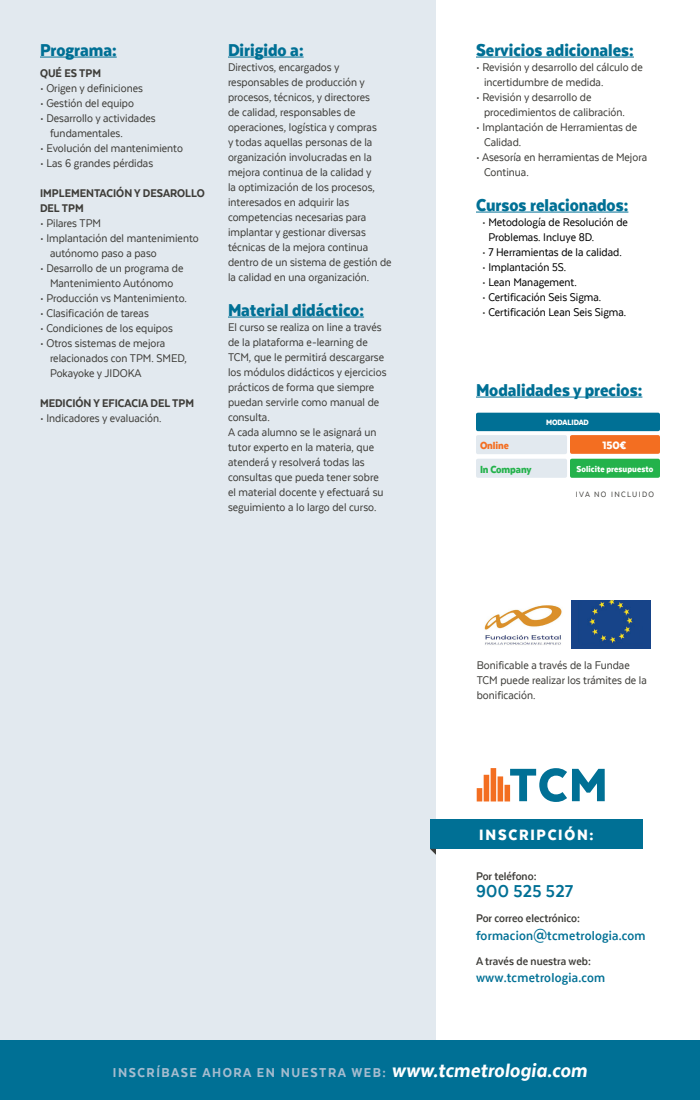
<style>
.page{position:relative;width:700px;height:1100px;background:#fff}
.page>*{position:absolute;margin:0;border:0;box-sizing:border-box;transform-origin:0 0}
.t1{font:900 20px "Texta Narrow";color:#007095}
.t2{font:700 20px "Texta Narrow";letter-spacing:.015em;color:#007095}
.t3{font:900 17.5px "Texta Narrow";letter-spacing:.1em;color:#fff}
.t4{font:800 15px "Texta Narrow";letter-spacing:.1em;color:#a5bccf}
.t5{font:700 15px "Texta Narrow";letter-spacing:.015em;color:#007095}
.t6{font:13px/15px "Texta Narrow";color:#3e3d39}
.t7{font:13px/15px "Texta Narrow";color:#000}
.t8{font:800 13px/15px "Texta Narrow";color:#3e3d39}
.t9{font:700 13px "Texta Narrow";color:#3e3d39}
.t10{font:900 12.5px "Texta Narrow";color:#fff}
.t11{font:900 12px "Texta Narrow";letter-spacing:-.01em;color:#23b24b}
.t12{font:900 12px "Texta Narrow";letter-spacing:-.01em;color:#f36e21}
.t13{font:900 10px "Texta Narrow";letter-spacing:.005em;color:#fff}
.t14{font:9px "Texta Narrow";letter-spacing:.15em;color:#3e3d39}
.t15{font:900 9px "Texta Narrow";letter-spacing:-.01em;color:#fff}
.s1{color:#3e3d39}
.s2{font-style:italic;font-size:22.5px;color:#fff}
</style>
<div class="page">
<div style="left:0;top:0;width:436px;height:1100px;background:#e2e9ef"></div>
<div style="left:0;top:1040px;width:700px;height:60px;background:#007095"></div>
<hr style="left:40px;top:57px;width:77px;height:1px;background:#007095">
<hr style="left:228px;top:57px;width:76px;height:1px;background:#007095">
<hr style="left:228px;top:317px;width:136px;height:1px;background:#007095">
<hr style="left:476px;top:57px;width:158px;height:1px;background:#007095">
<hr style="left:476px;top:212px;width:152px;height:1px;background:#007095">
<hr style="left:476px;top:397px;width:166px;height:1px;background:#007095">
<div style="left:430px;top:819px;width:213px;height:30px;background:#007095"></div>
<svg style="left:430px;top:849px;width:6px;height:6px"></svg>
<svg style="left:477px;top:768px;width:128px;height:34px"></svg>
<img style="left:571px;top:600px;width:80px;height:49px">
<img style="left:484px;top:605px;width:78px;height:40px">
<div style="left:570px;top:435px;width:90px;height:19px;background:#f36e21;border-radius:2px"></div>
<div style="left:476px;top:435px;width:91px;height:19px;background:#e2e9ef;border-radius:2px"></div>
<div style="left:570px;top:459px;width:90px;height:19px;background:#23b24b;border-radius:2px"></div>
<div style="left:476px;top:459px;width:91px;height:19px;background:#e2e9ef;border-radius:2px"></div>
<div style="left:476px;top:413px;width:184px;height:18px;background:#007095;border-radius:2px"></div>
<p class="t1" style="left:40px;top:39px;width:78px">Programa:</p>
<p class="t8" style="left:40px;top:65px;width:63px">QUÉ ES TPM</p>
<p class="t6" style="left:40px;top:80px;width:105px">• Origen y definiciones</p>
<p class="t6" style="left:40px;top:95px;width:95px">• Gestión del equipo</p>
<p class="t6" style="left:50px;top:110px;width:107px;text-indent:-10px">• Desarrollo y actividades fundamentales.</p>
<p class="t6" style="left:40px;top:140px;width:145px">• Evolución del mantenimiento</p>
<p class="t6" style="left:40px;top:155px;width:115px">• Las 6 grandes pérdidas</p>
<p class="t8" style="left:40px;top:185px;width:166px">IMPLEMENTACIÓN Y DESAROLLO<br>DEL TPM</p>
<p class="t6" style="left:40px;top:215px;width:63px">• Pilares TPM</p>
<p class="t6" style="left:50px;top:230px;width:150px;text-indent:-10px">• Implantación del mantenimiento autónomo paso a paso</p>
<p class="t6" style="left:40px;top:260px;width:145px;text-align:center">• Desarrollo de un programa de<br>Mantenimiento Autónomo</p>
<p class="t6" style="left:40px;top:290px;width:148px">• Producción vs Mantenimiento.</p>
<p class="t6" style="left:40px;top:305px;width:110px">• Clasificación de tareas</p>
<p class="t6" style="left:40px;top:320px;width:134px">• Condiciones de los equipos</p>
<p class="t6" style="left:50px;top:335px;width:139px;text-indent:-10px">• Otros sistemas de mejora relacionados con TPM. SMED,<br>Pokayoke y JIDOKA</p>
<p class="t8" style="left:40px;top:395px;width:156px">MEDICIÓN Y EFICACIA DEL TPM</p>
<p class="t6" style="left:40px;top:410px;width:123px">• Indicadores y evaluación.</p>
<p class="t1" style="left:228px;top:39px;width:77px">Dirigido a:</p>
<p class="t6" style="left:228px;top:59px;width:165px">Directivos, encargados y responsables de producción y procesos, técnicos, y directores<br>de calidad, responsables de operaciones, logística y compras<br>y todas aquellas personas de la organización involucradas en la mejora continua de la calidad y<br>la optimización de los procesos, interesados en adquirir las competencias necesarias para implantar y gestionar diversas técnicas de la mejora continua dentro de un sistema de gestión de la calidad en una organización.</p>
<p class="t1" style="left:228px;top:299px;width:138px">Material didáctico:</p>
<p class="t6" style="left:228px;top:319px;width:160px">El curso se realiza on line a través de la plataforma e-learning de<br>TCM, que le permitirá descargarse los módulos didácticos y ejercicios prácticos de forma que siempre puedan servirle como manual de consulta.</p>
<p class="t6" style="left:228px;top:424px;width:157px">A cada alumno se le asignará un tutor experto en la materia, que atenderá y resolverá todas las consultas que pueda tener sobre el material docente y efectuará su seguimiento a lo largo del curso.</p>
<p class="t1" style="left:476px;top:39px;width:159px">Servicios adicionales:</p>
<p class="t6" style="left:484px;top:59px;width:160px;text-indent:-8px">• Revisión y desarrollo del cálculo de incertidumbre de medida.</p>
<p class="t6" style="left:484px;top:89px;width:143px;text-indent:-8px">• Revisión y desarrollo de procedimientos de calibración.</p>
<p class="t6" style="left:484px;top:119px;width:155px;text-indent:-8px">• Implantación de Herramientas de<br>Calidad.</p>
<p class="t6" style="left:484px;top:149px;width:165px;text-indent:-8px">• Asesoría en herramientas de Mejora<br>Continua.</p>
<p class="t1" style="left:476px;top:194px;width:154px">Cursos relacionados:</p>
<p class="t7" style="left:488px;top:214px;width:141px;text-indent:-6px"><span class="s1">•</span> Metodología de Resolución de<br>Problemas. Incluye 8D.</p>
<p class="t7" style="left:482px;top:244px;width:141px"><span class="s1">•</span> 7 Herramientas de la calidad.</p>
<p class="t7" style="left:482px;top:259px;width:86px"><span class="s1">•</span> Implantación 5S.</p>
<p class="t7" style="left:482px;top:274px;width:96px"><span class="s1">•</span> Lean Management.</p>
<p class="t7" style="left:482px;top:289px;width:121px"><span class="s1">•</span> Certificación Seis Sigma.</p>
<p class="t7" style="left:482px;top:304px;width:146px"><span class="s1">•</span> Certificación Lean Seis Sigma.</p>
<p class="t1" style="left:476px;top:379px;width:168px">Modalidades y precios:</p>
<p class="t15" style="left:546px;top:418px;width:44px">MODALIDAD</p>
<p class="t12" style="left:480px;top:439px;width:30px">Online</p>
<p class="t10" style="left:603px;top:439px;width:25px">150€</p>
<p class="t11" style="left:480px;top:463px;width:53px">In Company</p>
<p class="t13" style="left:577px;top:463px;width:78px">Solicite presupuesto</p>
<p class="t14" style="left:576px;top:489px;width:80px">IVA NO INCLUIDO</p>
<p class="t6" style="left:477px;top:658px;width:172px">Bonificable a través de la Fundae<br>TCM puede realizar los trámites de la bonificación.</p>
<p class="t3" style="left:479px;top:825px;width:116px">INSCRIPCIÓN:</p>
<p class="t9" style="left:476px;top:869px;width:62px">Por teléfono:</p>
<p class="t2" style="left:476px;top:881px;width:99px">900 525 527</p>
<p class="t9" style="left:476px;top:912px;width:105px">Por correo electrónico:</p>
<p class="t5" style="left:476px;top:928px;width:171px">formacion@tcmetrologia.com</p>
<p class="t9" style="left:476px;top:954px;width:116px">A través de nuestra web:</p>
<p class="t5" style="left:476px;top:970px;width:131px">www.tcmetrologia.com</p>
<p class="t4" style="left:113px;top:1064px;width:476px">INSCRÍBASE AHORA EN NUESTRA WEB: <span class="s2">www.tcmetrologia.com</span></p>
</div>
